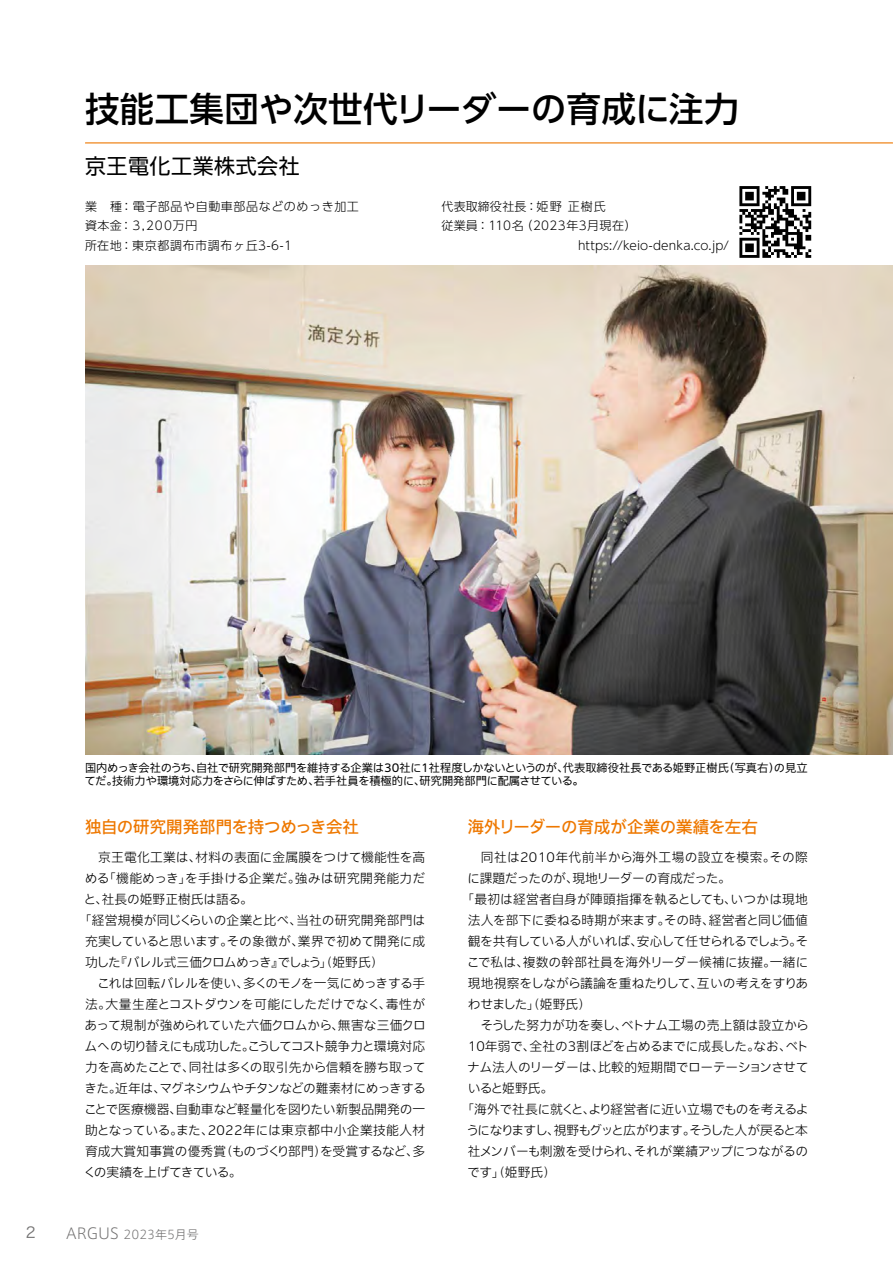
<style>
.page{position:relative;width:893px;height:1263px;background:#fff}
.page>*{position:absolute;margin:0;border:0;box-sizing:border-box;transform-origin:0 0}
.t1{font:500 34.5px "UD Shin Go Pro";letter-spacing:.01em;color:#000}
.t2{font:21px "UD Shin Go Pro";letter-spacing:.025em;color:#000}
.t3{font:500 16.5px "Iwa UCDA Goth Std";letter-spacing:-.01em;color:#ee7800}
.t4{font:15px "Hira Kaku Pro W3";color:#727171}
.t5{font:300 12.75px "Iwa UCDA Goth Std";letter-spacing:-.01em;color:#000}
.t6{font:300 12.75px "Iwa UCDA Goth Std";letter-spacing:.02em;color:#000}
.t7{font:300 12.75px "Iwa UCDA Goth Std";letter-spacing:.03em;color:#000}
.t8{font:300 12.75px "Iwa UCDA Goth Std";letter-spacing:-.075em;color:#000}
.t9{font:300 12.75px "Iwa UCDA Goth Std";letter-spacing:-.035em;color:#000}
.t10{font:300 12.75px "Iwa UCDA Goth Std";letter-spacing:-.08em;color:#000}
.t11{font:300 12.75px "Iwa UCDA Goth Std";letter-spacing:-.045em;color:#000}
.t12{font:300 12.75px "Iwa UCDA Goth Std";letter-spacing:-.03em;color:#000}
.t13{font:300 12.75px "Iwa UCDA Goth Std";letter-spacing:-.055em;color:#000}
.t14{font:300 12.75px "Iwa UCDA Goth Std";letter-spacing:.01em;color:#000}
.t15{font:300 12.75px "Iwa UCDA Goth Std";letter-spacing:-.04em;color:#000}
.t16{font:300 12px/19.5px "UD Shin Go Pro";letter-spacing:.05em;color:#000}
.t17{font:300 12px/19.5px "UD Shin Go Pro";letter-spacing:.025em;color:#000}
.t18{font:300 12px "UD Shin Go Pro";letter-spacing:.005em;color:#000}
.t19{font:12px "Axis Basic Std N L";color:#727171}
.t20{font:100 11.25px/13.5px "Iwa UCDA Goth Std";letter-spacing:-.01em;color:#000}
.s1{font-size:15px}
</style>
<div class="page">
<hr style="left:85px;top:143px;width:808px;height:1px;background:#ee7800">
<img style="left:85px;top:266px;width:808px;height:489px">
<svg style="left:739px;top:186px;width:72px;height:72px"></svg>
<h1 class="t1" style="left:85px;top:81px;width:655px">技能工集団や次世代リーダーの育成に注力</h1>
<h2 class="t2" style="left:85px;top:149px;width:216px">京王電化工業株式会社</h2>
<p class="t16" style="left:85px;top:196px;width:275px">業　種：電子部品や自動車部品などのめっき加工資本金：3,200万円<br>所在地：東京都調布市調布ヶ丘3-6-1</p>
<p class="t17" style="left:441px;top:196px;width:197px">代表取締役社長：姫野 正樹氏<br>従業員：110名（2023年3月現在）</p>
<p class="t18" style="left:578px;top:235px;width:153px">https://keio-denka.co.jp/</p>
<p class="t20" style="left:85px;top:760px;width:724px">国内めっき会社のうち、自社で研究開発部門を維持する企業は30社に1社程度しかないというのが、代表取締役社長である姫野正樹氏（写真右）の見立てだ。技術力や環境対応力をさらに伸ばすため、若手社員を積極的に、研究開発部門に配属させている。</p>
<p class="t3" style="left:85px;top:814px;width:276px">独自の研究開発部門を持つめっき会社</p>
<p class="t3" style="left:468px;top:814px;width:292px">海外リーダーの育成が企業の業績を左右</p>
<p class="t6" style="left:85px;top:848px;width:342px">　京王電化工業は、材料の表面に金属膜をつけて機能性を高</p>
<p class="t6" style="left:85px;top:869px;width:342px">める「機能めっき」を手掛ける企業だ。強みは研究開発能力だ</p>
<p class="t5" style="left:84px;top:890px;width:171px">と、社長の姫野正樹氏は語る。</p>
<p class="t6" style="left:79px;top:911px;width:348px">「経営規模が同じくらいの企業と比べ、当社の研究開発部門は</p>
<p class="t5" style="left:85px;top:932px;width:342px">充実していると思います。その象徴が、業界で初めて開発に成</p>
<p class="t8" style="left:85px;top:953px;width:300px">功した『バレル式三価クロムめっき』でしょう」（姫野氏）</p>
<p class="t5" style="left:85px;top:974px;width:342px">　これは回転バレルを使い、多くのモノを一気にめっきする手</p>
<p class="t5" style="left:85px;top:995px;width:342px">法。大量生産とコストダウンを可能にしただけでなく、毒性が</p>
<p class="t5" style="left:85px;top:1016px;width:343px">あって規制が強められていた六価クロムから、無害な三価クロ</p>
<p class="t8" style="left:85px;top:1037px;width:342px">ムへの切り替えにも成功した。こうしてコスト競争力と環境対応</p>
<p class="t5" style="left:85px;top:1058px;width:342px">力を高めたことで、同社は多くの取引先から信頼を勝ち取って</p>
<p class="t13" style="left:85px;top:1079px;width:343px">きた。近年は、マグネシウムやチタンなどの難素材にめっきする</p>
<p class="t5" style="left:84px;top:1100px;width:343px">ことで医療機器、自動車など軽量化を図りたい新製品開発の一</p>
<p class="t7" style="left:85px;top:1121px;width:342px">助となっている。また、2022年には東京都中小企業技能人材</p>
<p class="t5" style="left:85px;top:1142px;width:342px">育成大賞知事賞の優秀賞（ものづくり部門）を受賞するなど、多</p>
<p class="t15" style="left:84px;top:1163px;width:159px">くの実績を上げてきている。</p>
<p class="t4" style="left:26px;top:1219px;width:11px">2</p>
<p class="t19" style="left:66px;top:1225px;width:134px"><span class="s1">ARGUS</span> 2023年5月号</p>
<p class="t7" style="left:468px;top:848px;width:342px">　同社は2010年代前半から海外工場の設立を模索。その際</p>
<p class="t9" style="left:468px;top:869px;width:265px">に課題だったのが、現地リーダーの育成だった。</p>
<p class="t14" style="left:462px;top:890px;width:348px">「最初は経営者自身が陣頭指揮を執るとしても、いつかは現地</p>
<p class="t5" style="left:468px;top:911px;width:342px">法人を部下に委ねる時期が来ます。その時、経営者と同じ価値</p>
<p class="t11" style="left:468px;top:932px;width:342px">観を共有している人がいれば、安心して任せられるでしょう。そ</p>
<p class="t5" style="left:467px;top:953px;width:343px">こで私は、複数の幹部社員を海外リーダー候補に抜擢。一緒に</p>
<p class="t5" style="left:468px;top:974px;width:342px">現地視察をしながら議論を重ねたりして、互いの考えをすりあ</p>
<p class="t9" style="left:468px;top:995px;width:125px">わせました」（姫野氏）</p>
<p class="t5" style="left:468px;top:1016px;width:343px">　そうした努力が功を奏し、ベトナム工場の売上額は設立から</p>
<p class="t5" style="left:468px;top:1037px;width:343px">10年弱で、全社の3割ほどを占めるまでに成長した。なお、ベト</p>
<p class="t5" style="left:467px;top:1058px;width:343px">ナム法人のリーダーは、比較的短期間でローテーションさせて</p>
<p class="t5" style="left:468px;top:1079px;width:87px">いると姫野氏。</p>
<p class="t12" style="left:462px;top:1100px;width:349px">「海外で社長に就くと、より経営者に近い立場でものを考えるよ</p>
<p class="t10" style="left:466px;top:1121px;width:343px">うになりますし、視野もグッと広がります。そうした人が戻ると本</p>
<p class="t5" style="left:468px;top:1142px;width:342px">社メンバーも刺激を受けられ、それが業績アップにつながるの</p>
<p class="t5" style="left:467px;top:1163px;width:90px">です」（姫野氏）</p>
</div>
